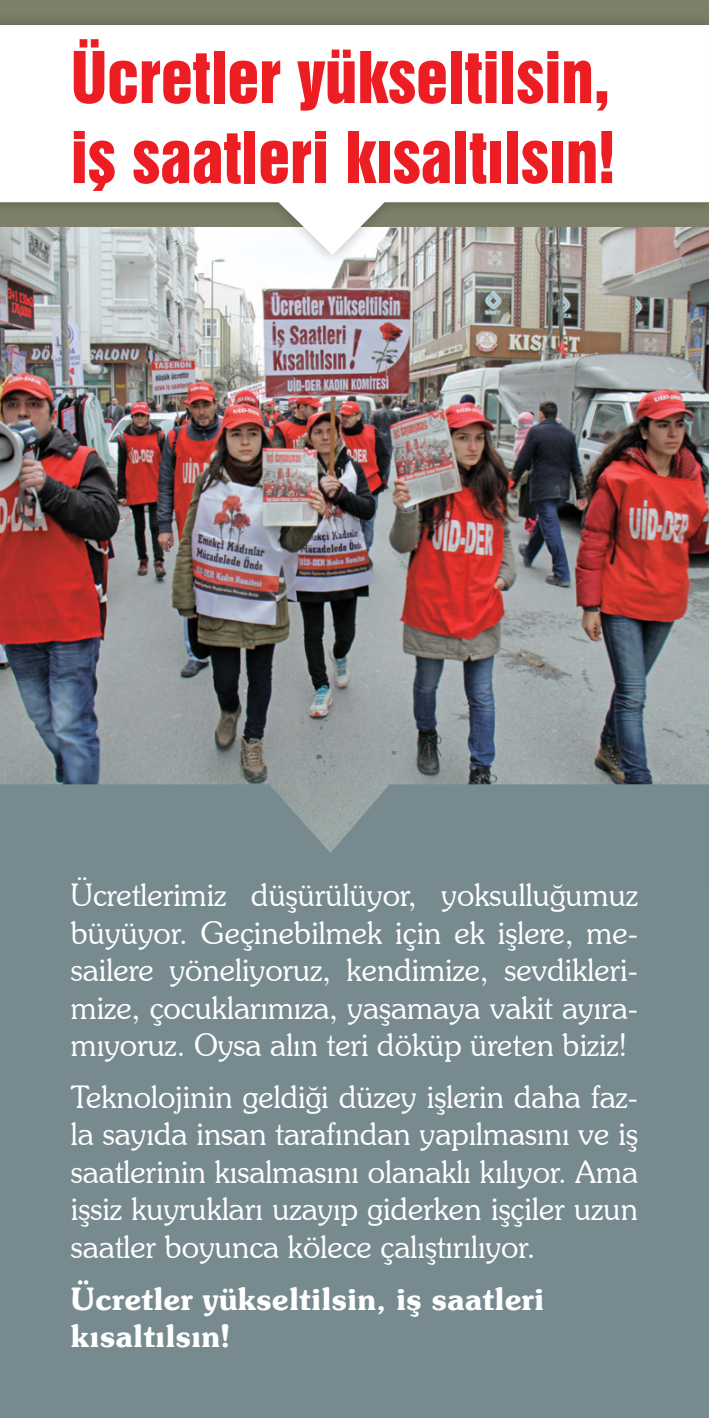
<style>
.page{position:relative;width:709px;height:1418px;background:#fff}
.page>*{position:absolute;margin:0;border:0;box-sizing:border-box;transform-origin:0 0}
.anaBaslik1{font:65px/80px "Swiss 921 BT Regular A";color:#ed1d24}
.Metin{font:300 31.25px/37.5px "Souvenir IT Cby BT";color:#fff;text-align:justify}
.Metin-2{font:600 31.25px/37.5px "Souvenir IT Cby BT";color:#fff}
</style>
<div class="page">
<img style="left:0;top:267px;width:709px;height:517px">
<div style="left:0;top:784px;width:709px;height:633px;background:#768a90"></div>
<div style="left:0;top:12px;width:709px;height:255px;background:#000;opacity:.27"></div>
<svg style="left:0;top:25px;width:709px;height:230px"></svg>
<p class="anaBaslik1" style="left:71px;top:37px;width:545px">Ücretler yükseltilsin, iş saatleri kısaltılsın!</p>
<p class="Metin" style="left:71px;top:875px;width:568px">Ücretlerimiz düşürülüyor, yoksulluğumuz büyüyor. Geçinebilmek için ek işlere, me&shy;sailere yöneliyoruz, kendimize, sevdikleri&shy;mize, çocuklarımıza, yaşamaya vakit ayıra&shy;mıyoruz. Oysa alın teri döküp üreten biziz!</p>
<p class="Metin" style="left:71px;top:1077px;width:568px">Teknolojinin geldiği düzey işlerin daha faz&shy;la sayıda insan tarafından yapılmasını ve iş saatlerinin kısalmasını olanaklı kılıyor. Ama işsiz kuyrukları uzayıp giderken işçiler uzun saatler boyunca kölece çalıştırılıyor.</p>
<p class="Metin-2" style="left:71px;top:1279px;width:475px">Ücretler yükseltilsin, iş saatleri kısaltılsın!</p>
</div>
